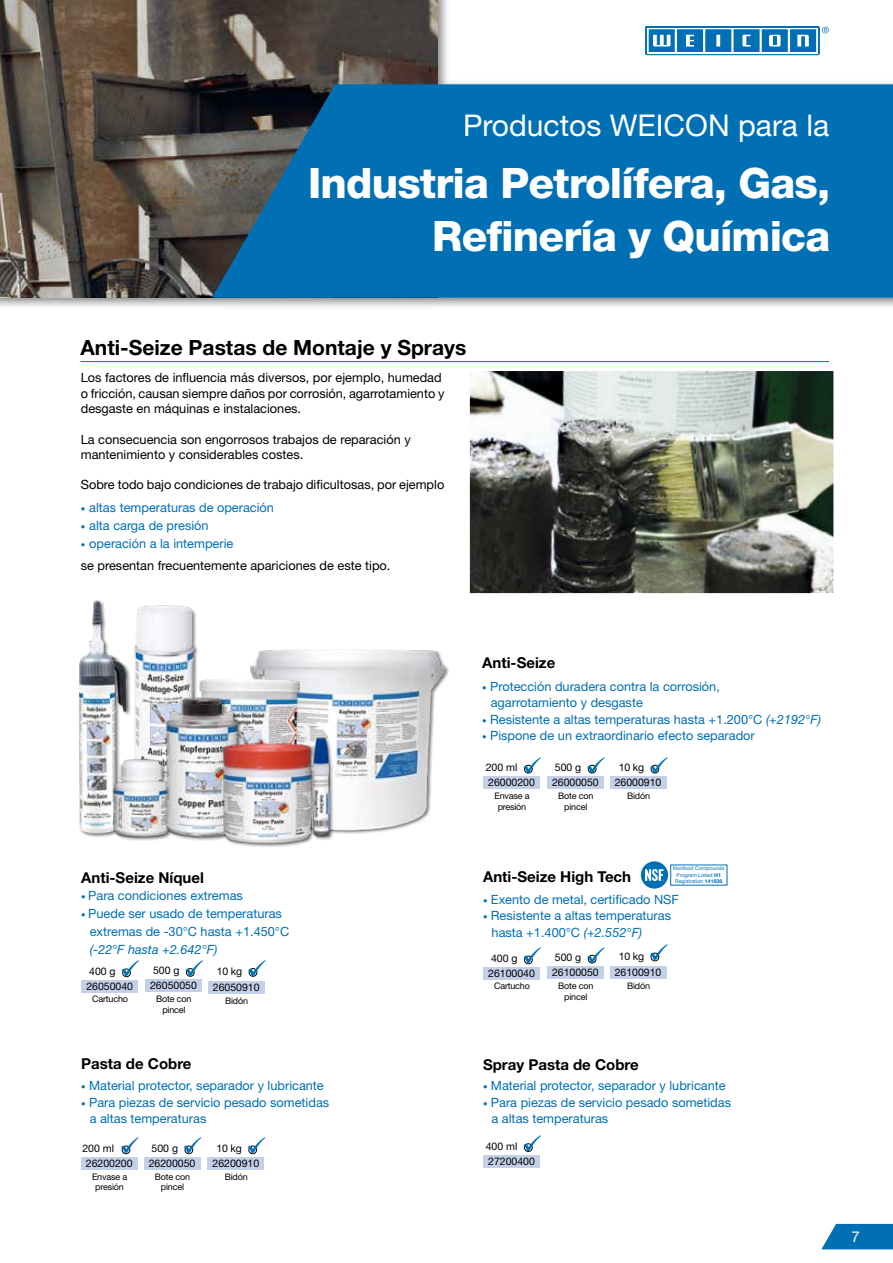
<style>
.page{position:relative;width:893px;height:1263px;background:#fff}
.page>*{position:absolute;margin:0;border:0;box-sizing:border-box;transform-origin:0 0}
.t1{font:800 42px/52.5px "Helvetica Neue";letter-spacing:-.02em;color:#fff;text-align:right}
.t2{font:30px "Helvetica Neue";color:#fff}
.t3{font:700 21px "Helvetica Neue";color:#000}
.t4{font:700 15px "Helvetica Neue";color:#000}
.t5{font:15px "Helvetica Neue";color:#fff}
.t6{font:12.75px/16.5px "Helvetica Neue";color:#006fb4}
.t7{font:12.75px/15.3px "Helvetica Neue";color:#000}
.t8{font:italic 12.75px "Helvetica Neue";color:#006fb4}
.t9{font:10.5px/15px "Helvetica Neue";color:#000}
.t10{font:9px/10.8px "Helvetica Neue";letter-spacing:-.02em;color:#000;text-align:center}
.t11{font:5.25px/6.3px "Helvetica Neue";color:#006fb4;text-align:center}
.s1{font-size:9px}
.s2{font-size:9px;color:#006fb4}
.s3{color:#006fb4}
.s4{font-style:italic}
.s5{font-weight:700}
</style>
<div class="page">
<div style="left:0;top:0;width:893px;height:310px;background:#000;opacity:.5"></div>
<img style="left:0;top:0;width:438px;height:298px">
<svg style="left:212px;top:84px;width:681px;height:214px;background:#066aa8"></svg>
<svg style="left:645px;top:26px;width:184px;height:29px"></svg>
<hr style="left:81px;top:361px;width:748px;height:1px;background:#006fb4">
<img style="left:470px;top:371px;width:363px;height:222px">
<svg style="left:821px;top:1224px;width:72px;height:25px;background:#1b7ebc"></svg>
<div style="left:547px;top:776px;width:57px;height:13px;background:#c3d0e8"></div>
<div style="left:610px;top:776px;width:57px;height:13px;background:#c3d0e8"></div>
<div style="left:144px;top:1157px;width:57px;height:12px;background:#c3d0e8"></div>
<div style="left:207px;top:1157px;width:57px;height:12px;background:#c3d0e8"></div>
<div style="left:483px;top:776px;width:57px;height:13px;background:#c3d0e8"></div>
<div style="left:81px;top:1157px;width:57px;height:12px;background:#c3d0e8"></div>
<div style="left:483px;top:1154px;width:57px;height:13px;background:#c3d0e8"></div>
<div style="left:610px;top:966px;width:57px;height:13px;background:#c3d0e8"></div>
<div style="left:483px;top:967px;width:57px;height:13px;background:#c3d0e8"></div>
<div style="left:547px;top:966px;width:57px;height:13px;background:#c3d0e8"></div>
<div style="left:145px;top:979px;width:57px;height:13px;background:#c3d0e8"></div>
<div style="left:208px;top:981px;width:57px;height:12px;background:#c3d0e8"></div>
<div style="left:81px;top:980px;width:57px;height:12px;background:#c3d0e8"></div>
<img style="left:251px;top:649px;width:194px;height:185px">
<img style="left:78px;top:600px;width:46px;height:237px">
<img style="left:124px;top:605px;width:74px;height:153px">
<div style="left:113px;top:759px;width:61px;height:82px;background:#000;opacity:.5"></div>
<img style="left:111px;top:758px;width:52px;height:80px">
<div style="left:312px;top:737px;width:22px;height:104px;background:#000;opacity:.5"></div>
<img style="left:311px;top:733px;width:22px;height:106px">
<img style="left:199px;top:678px;width:101px;height:62px">
<img style="left:163px;top:692px;width:78px;height:147px">
<div style="left:223px;top:741px;width:93px;height:107px;background:#000;opacity:.5"></div>
<img style="left:220px;top:740px;width:94px;height:105px">
<div style="left:641px;top:861px;width:27px;height:27px;background:#006fb4;border-radius:50%"></div>
<svg style="left:645px;top:869px;width:18px;height:12px"></svg>
<svg style="left:587px;top:764px;width:10px;height:9px"></svg>
<svg style="left:650px;top:764px;width:10px;height:9px"></svg>
<svg style="left:184px;top:1145px;width:10px;height:9px"></svg>
<svg style="left:248px;top:1145px;width:9px;height:9px"></svg>
<svg style="left:524px;top:764px;width:9px;height:9px"></svg>
<svg style="left:121px;top:1145px;width:10px;height:9px"></svg>
<svg style="left:524px;top:1143px;width:9px;height:9px"></svg>
<svg style="left:650px;top:952px;width:10px;height:9px"></svg>
<svg style="left:524px;top:955px;width:9px;height:9px"></svg>
<svg style="left:587px;top:954px;width:10px;height:9px"></svg>
<svg style="left:186px;top:968px;width:9px;height:9px"></svg>
<svg style="left:248px;top:968px;width:10px;height:9px"></svg>
<svg style="left:122px;top:968px;width:9px;height:9px"></svg>
<h2 class="t2" style="left:463px;top:108px;width:368px">Productos WEICON para la</h2>
<h1 class="t1" style="left:308px;top:157px;width:524px">Industria Petrolífera, Gas,<br>Refinería y Química</h1>
<h3 class="t3" style="left:81px;top:335px;width:387px">Anti-Seize Pastas de Montaje y Sprays</h3>
<p class="t7" style="left:81px;top:370px;width:365px">Los factores de influencia más diversos, por ejemplo, humedad o fricción, causan siempre daños por corrosión, agarrotamiento y desgaste en máquinas e instalaciones.</p>
<p class="t7" style="left:81px;top:431px;width:331px">La consecuencia son engorrosos trabajos de reparación y mantenimiento y considerables costes.</p>
<p class="t7" style="left:81px;top:477px;width:365px">Sobre todo bajo condiciones de trabajo dificultosas, por ejemplo</p>
<p class="t6" style="left:81px;top:499px;width:195px"><span class="s1">•</span> altas temperaturas de operación</p>
<p class="t6" style="left:81px;top:517px;width:129px"><span class="s1">•</span> alta carga de presión</p>
<p class="t7" style="left:81px;top:532px;width:311px;line-height:22.5px"><span class="s2">•</span> <span class="s3">operación a la intemperie<br></span>se presentan frecuentemente apariciones de este tipo.</p>
<p class="t4" style="left:482px;top:653px;width:75px">Anti-Seize</p>
<p class="t6" style="left:491px;top:677px;width:231px;text-indent:-8px"><span class="s1">•</span> Protección duradera contra la corrosión, agarrotamiento y desgaste</p>
<p class="t6" style="left:482px;top:710px;width:340px"><span class="s1">•</span> Resistente a altas temperaturas hasta +1.200°C <span class="s4">(+2192°F)</span></p>
<p class="t6" style="left:482px;top:727px;width:274px"><span class="s1">•</span> Pispone de un extraordinario efecto separador</p>
<p class="t9" style="left:486px;top:760px;width:51px">200 ml<br>26000200</p>
<p class="t9" style="left:555px;top:760px;width:28px">500 g</p>
<p class="t9" style="left:552px;top:775px;width:48px">26000050</p>
<p class="t9" style="left:619px;top:760px;width:27px">10 kg</p>
<p class="t9" style="left:615px;top:775px;width:48px">26000910</p>
<p class="t10" style="left:494px;top:790px;width:37px">Envase a presión</p>
<p class="t10" style="left:558px;top:790px;width:37px">Bote con pincel</p>
<p class="t10" style="left:627px;top:790px;width:24px">Bidón</p>
<p class="t4" style="left:81px;top:868px;width:124px">Anti-Seize Níquel</p>
<p class="t4" style="left:483px;top:868px;width:150px">Anti-Seize High Tech</p>
<p class="t11" style="left:673px;top:865px;width:53px">Nonfood Compounds<br>Program Listed <span class="s5">H1<br></span>Registration <span class="s5">141636</span></p>
<p class="t6" style="left:81px;top:887px;width:163px"><span class="s1">•</span> Para condiciones extremas</p>
<p class="t6" style="left:90px;top:904px;width:201px;line-height:18px;text-indent:-9px"><span class="s1">•</span> Puede ser usado de temperaturas extremas de -30°C hasta +1.450°C</p>
<p class="t8" style="left:90px;top:942px;width:129px">(-22°F hasta +2.642°F)</p>
<p class="t9" style="left:89px;top:963px;width:28px">400 g</p>
<p class="t9" style="left:86px;top:978px;width:48px">26050040</p>
<p class="t9" style="left:153px;top:963px;width:28px">500 g</p>
<p class="t9" style="left:150px;top:978px;width:48px">26050050</p>
<p class="t9" style="left:217px;top:963px;width:27px">10 kg</p>
<p class="t9" style="left:213px;top:979px;width:48px">26050910</p>
<p class="t10" style="left:92px;top:993px;width:37px">Cartucho</p>
<p class="t10" style="left:156px;top:993px;width:37px">Bote con pincel</p>
<p class="t10" style="left:225px;top:995px;width:24px">Bidón</p>
<p class="t6" style="left:483px;top:890px;width:197px"><span class="s1">•</span> Exento de metal, certificado NSF</p>
<p class="t6" style="left:492px;top:907px;width:181px;text-indent:-8px"><span class="s1">•</span> Resistente a altas temperaturas hasta +1.400°C <span class="s4">(+2.552°F)</span></p>
<p class="t9" style="left:491px;top:950px;width:28px">400 g</p>
<p class="t9" style="left:488px;top:965px;width:48px">26100040</p>
<p class="t9" style="left:555px;top:950px;width:28px">500 g</p>
<p class="t9" style="left:552px;top:965px;width:48px">26100050</p>
<p class="t9" style="left:619px;top:948px;width:27px">10 kg</p>
<p class="t9" style="left:615px;top:965px;width:48px">26100910</p>
<p class="t10" style="left:494px;top:980px;width:37px">Cartucho</p>
<p class="t10" style="left:558px;top:980px;width:37px">Bote con pincel</p>
<p class="t10" style="left:627px;top:980px;width:24px">Bidón</p>
<p class="t4" style="left:81px;top:1055px;width:112px">Pasta de Cobre</p>
<p class="t6" style="left:81px;top:1077px;width:244px"><span class="s1">•</span> Material protector, separador y lubricante</p>
<p class="t6" style="left:90px;top:1094px;width:241px;text-indent:-8px"><span class="s1">•</span> Para piezas de servicio pesado sometidas a altas temperaturas</p>
<p class="t4" style="left:483px;top:1055px;width:157px">Spray Pasta de Cobre</p>
<p class="t6" style="left:483px;top:1077px;width:244px"><span class="s1">•</span> Material protector, separador y lubricante</p>
<p class="t6" style="left:492px;top:1094px;width:241px;text-indent:-8px"><span class="s1">•</span> Para piezas de servicio pesado sometidas a altas temperaturas</p>
<p class="t9" style="left:86px;top:1140px;width:48px;text-indent:-3px">200 ml<br>26200200</p>
<p class="t9" style="left:486px;top:1138px;width:51px">400 ml<br>27200400</p>
<p class="t9" style="left:217px;top:1140px;width:27px">10 kg</p>
<p class="t9" style="left:152px;top:1140px;width:28px">500 g</p>
<p class="t9" style="left:149px;top:1155px;width:48px">26200050</p>
<p class="t9" style="left:213px;top:1155px;width:48px">26200910</p>
<p class="t10" style="left:92px;top:1171px;width:37px">Envase a presión</p>
<p class="t10" style="left:155px;top:1171px;width:37px">Bote con pincel</p>
<p class="t10" style="left:225px;top:1171px;width:24px">Bidón</p>
<p class="t5" style="left:852px;top:1228px;width:10px">7</p>
</div>
